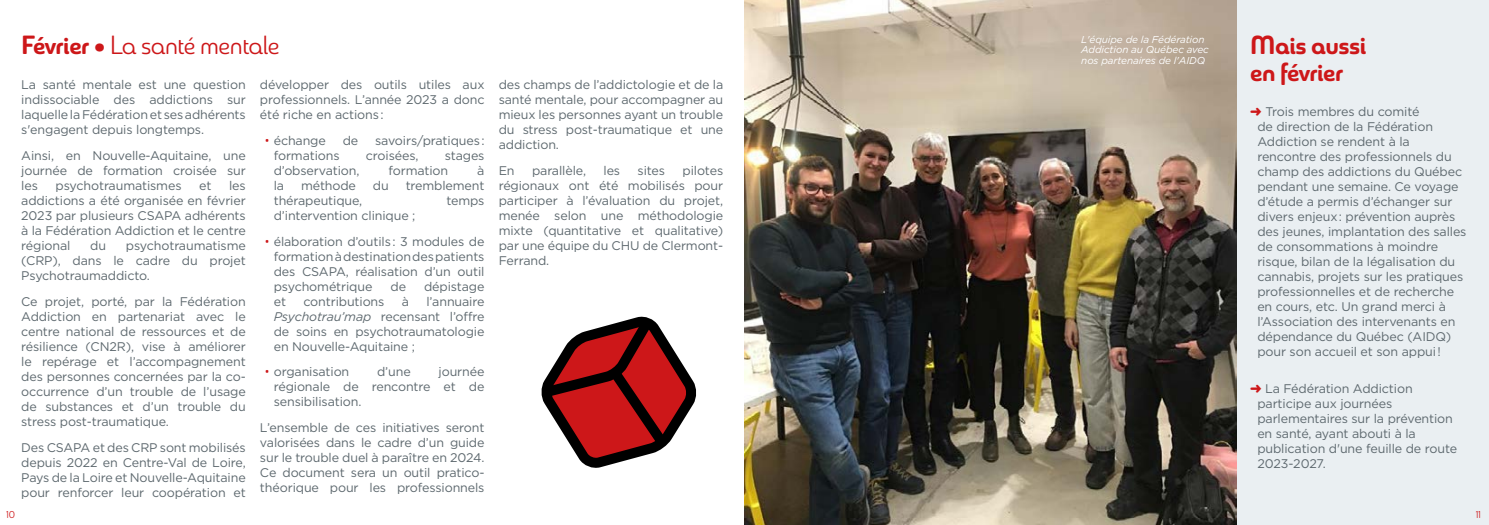
<style>
.page{position:relative;width:1489px;height:525px;background:#fff}
.page>*{position:absolute;margin:0;border:0;box-sizing:border-box;transform-origin:0 0}
.t1{font:26.25px "Sangli Nor Reg";letter-spacing:-.02em;color:#cd1719}
.t2{font:26.25px/26.2px "Sangli Nor Bol";letter-spacing:-.02em;color:#cd1719}
.t3{font:12.5px/15px "Gotham";letter-spacing:-.01em;color:#5d686e;text-align:justify}
.t4{font:italic 10px/10px "Gotham";letter-spacing:-.01em;color:#fff}
.t5{font:10px "Sangli Nor Reg";color:#cd1719}
.s1{font-family:"Sangli Nor Bol"}
.s2{font-family:"Open Sans";color:#cd1719}
.s3{font-style:italic}
.s4{color:#cd1719}
</style>
<div class="page">
<div style="left:1228px;top:0;width:260px;height:524px;background:#eaeff2"></div>
<svg style="left:541px;top:316px;width:155px;height:152px"></svg>
<img style="left:744px;top:0;width:491px;height:524px">
<h1 class="t1" style="left:21px;top:30px;width:260px"><span class="s1">Février •</span> La santé mentale</h1>
<p class="t3" style="left:21px;top:77px;width:226px">La santé mentale est une question indissociable des addictions sur laquelle la Fédération et ses adhérents s'engagent depuis longtemps.</p>
<p class="t3" style="left:21px;top:148px;width:226px">Ainsi, en Nouvelle-Aquitaine, une journée de formation croisée sur les</p>
<p class="t3" style="left:260px;top:77px;width:226px">développer des outils utiles aux professionnels. L’année 2023 a donc été riche en actions :</p>
<p class="t3" style="left:265px;top:133px;width:62px"><span class="s2">•</span> échange</p>
<p class="t3" style="left:343px;top:133px;width:17px">de</p>
<p class="t3" style="left:375px;top:133px;width:111px">savoirs/pratiques :</p>
<p class="t3" style="left:274px;top:148px;width:67px">formations</p>
<p class="t3" style="left:366px;top:148px;width:54px">croisées,</p>
<p class="t3" style="left:445px;top:148px;width:41px">stages</p>
<p class="t3" style="left:274px;top:163px;width:87px">d’observation,</p>
<p class="t3" style="left:388px;top:163px;width:61px">formation</p>
<p class="t3" style="left:477px;top:163px;width:9px">à</p>
<p class="t3" style="left:274px;top:178px;width:12px">la</p>
<p class="t3" style="left:301px;top:178px;width:57px">méthode</p>
<p class="t3" style="left:373px;top:178px;width:17px">du</p>
<p class="t3" style="left:405px;top:178px;width:80px">tremblement</p>
<p class="t3" style="left:274px;top:193px;width:90px">thérapeutique,</p>
<p class="t3" style="left:446px;top:193px;width:40px">temps</p>
<p class="t3" style="left:274px;top:208px;width:143px">d’intervention clinique ;</p>
<p class="t3" style="left:274px;top:233px;width:212px;text-indent:-9px"><span class="s2">•</span> élaboration d’outils : 3 modules de formation à destination des patients des CSAPA, réalisation d’un outil psychométrique</p>
<p class="t3" style="left:21px;top:178px;width:226px;text-indent:208px">les addictions a été organisée en février 2023 par plusieurs CSAPA adhérents à la Fédération Addiction et le centre régional</p>
<p class="t3" style="left:56px;top:178px;width:127px">psychotraumatismes</p>
<p class="t3" style="left:199px;top:178px;width:14px">et</p>
<p class="t3" style="left:21px;top:238px;width:226px;text-indent:105px">psychotraumatisme (CRP), dans le cadre du projet Psychotraumaddicto.</p>
<p class="t3" style="left:21px;top:293px;width:226px">Ce projet, porté, par la Fédération Addiction en partenariat avec le centre national de ressources et de résilience (CN2R), vise à améliorer le repérage et l’accompagnement des personnes concernées par la co&shy;occurrence d’un trouble de l’usage de substances et d’un trouble du stress post-traumatique.</p>
<p class="t3" style="left:21px;top:439px;width:226px">Des CSAPA et des CRP sont mobilisés depuis 2022 en Centre-Val de Loire, Pays de la Loire et Nouvelle-Aquitaine pour renforcer leur coopération et</p>
<p class="t3" style="left:90px;top:238px;width:17px">du</p>
<p class="t3" style="left:390px;top:278px;width:17px">de</p>
<p class="t3" style="left:424px;top:278px;width:62px">dépistage</p>
<p class="t3" style="left:274px;top:293px;width:14px">et</p>
<p class="t3" style="left:303px;top:293px;width:82px">contributions</p>
<p class="t3" style="left:402px;top:293px;width:9px">à</p>
<p class="t3" style="left:274px;top:293px;width:212px;text-indent:153px">l’annuaire <span class="s3">Psychotrau’map</span> recensant l’offre de soins en psychotraumatologie en Nouvelle-Aquitaine ;</p>
<p class="t3" style="left:265px;top:364px;width:86px"><span class="s2">•</span> organisation</p>
<p class="t3" style="left:377px;top:364px;width:35px">d’une</p>
<p class="t3" style="left:274px;top:364px;width:212px;text-indent:165px">journée régionale de rencontre et de sensibilisation.</p>
<p class="t3" style="left:260px;top:419px;width:226px">L’ensemble de ces initiatives seront valorisées dans le cadre d’un guide sur le trouble duel à paraître en 2024.<br>Ce document sera un outil pratico&shy;théorique pour les professionnels</p>
<p class="t3" style="left:498px;top:77px;width:226px">des champs de l’addictologie et de la santé mentale, pour accompagner au mieux les personnes ayant un trouble du stress post-traumatique et une addiction.</p>
<p class="t3" style="left:498px;top:163px;width:17px">En</p>
<p class="t3" style="left:532px;top:163px;width:56px">parallèle,</p>
<p class="t3" style="left:603px;top:163px;width:18px">les</p>
<p class="t3" style="left:637px;top:163px;width:29px">sites</p>
<p class="t3" style="left:498px;top:163px;width:226px;text-indent:184px">pilotes régionaux ont été mobilisés pour participer à l’évaluation du projet, menée selon une méthodologie mixte (quantitative et qualitative) par une équipe du CHU de Clermont-Ferrand.</p>
<p class="t4" style="left:1081px;top:35px;width:129px">L'équipe de la Fédération<br>Addiction au Québec avec nos partenaires de l'AIDQ</p>
<h1 class="t2" style="left:1250px;top:33px;width:118px">Mais aussi en février</h1>
<p class="t3" style="left:1257px;top:103px;width:211px;text-align:left;text-indent:-7px"><span class="s4">➜</span> Trois membres du comité<br>de direction de la Fédération<br>Addiction se rendent à la rencontre des professionnels du champ des addictions du Québec pendant une semaine. Ce voyage d’étude a permis d’échanger sur divers enjeux : prévention auprès des jeunes, implantation des salles de consommations à moindre risque, bilan de la légalisation du cannabis, projets sur les pratiques professionnelles et de recherche en cours, etc. Un grand merci à l’Association des intervenants en dépendance du Québec (AIDQ) pour son accueil et son appui !</p>
<p class="t3" style="left:1257px;top:380px;width:201px;text-align:left;text-indent:-7px"><span class="s4">➜</span> La Fédération Addiction participe aux journées parlementaires sur la prévention en santé, ayant abouti à la publication d'une feuille de route<br>2023-2027.</p>
<p class="t5" style="left:6px;top:508px;width:10px">10</p>
<p class="t5" style="left:1475px;top:508px;width:7px">11</p>
</div>
